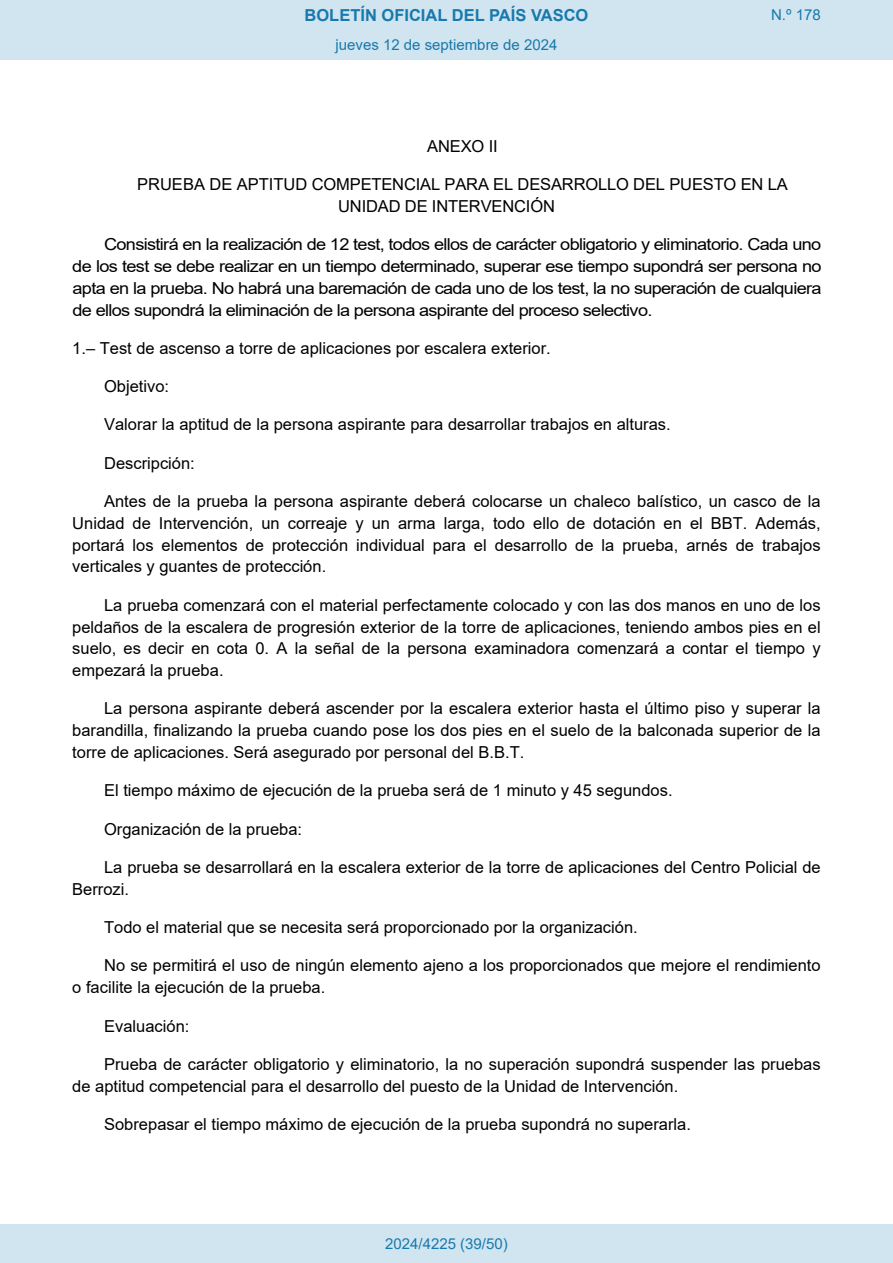
<style>
.page{position:relative;width:893px;height:1263px;background:#fff}
.page>*{position:absolute;margin:0;border:0;box-sizing:border-box;transform-origin:0 0}
.t1{font:16.5px/21.8px "Arial";color:#000}
.t2{font:16.5px/21.8px "Arial";color:#000;text-align:justify;scale:1.1 1}
.t3{font:700 16.5px "Arial";color:#1879ad}
.Paginacion_Centro{font:15px "Arial";color:#1879ad}
</style>
<div class="page">
<div style="left:0;top:0;width:893px;height:60px;background:#d0e5f0"></div>
<div style="left:0;top:1225px;width:893px;height:38px;background:#d0e5f0"></div>
<p class="t3" style="left:305px;top:3px;width:285px">BOLETÍN OFICIAL DEL PAÍS VASCO</p>
<p class="Paginacion_Centro" style="left:771px;top:5px;width:51px">N.º 178</p>
<p class="Paginacion_Centro" style="left:336px;top:35px;width:223px">jueves 12 de septiembre de 2024</p>
<p class="t1" style="left:427px;top:135px;width:72px">ANEXO II</p>
<p class="t1" style="left:338px;top:173px;width:451px;text-indent:-201px">PRUEBA DE APTITUD COMPETENCIAL PARA EL DESARROLLO DEL PUESTO EN LA<br>UNIDAD DE INTERVENCIÓN</p>
<p class="t2" style="left:72px;top:233px;width:683px;text-indent:32px">Consistirá en la realización de 12 test, todos ellos de carácter obligatorio y eliminatorio. Cada uno de los test se debe realizar en un tiempo determinado, superar ese tiempo supondrá ser persona no apta en la prueba. No habrá una baremación de cada uno de los test, la no superación de cualquiera de ellos supondrá la eliminación de la persona aspirante del proceso selectivo.</p>
<p class="t1" style="left:72px;top:337px;width:480px">1.– Test de ascenso a torre de aplicaciones por escalera exterior.</p>
<p class="t1" style="left:104px;top:375px;width:67px">Objetivo:</p>
<p class="t1" style="left:104px;top:414px;width:568px">Valorar la aptitud de la persona aspirante para desarrollar trabajos en alturas.</p>
<p class="t1" style="left:104px;top:452px;width:92px">Descripción:</p>
<p class="t1" style="left:72px;top:490px;width:750px;text-align:justify;text-indent:32px">Antes de la prueba la persona aspirante deberá colocarse un chaleco balístico, un casco de la Unidad de Intervención, un correaje y un arma larga, todo ello de dotación en el BBT. Además, portará los elementos de protección individual para el desarrollo de la prueba, arnés de trabajos verticales y guantes de protección.</p>
<p class="t1" style="left:72px;top:594px;width:750px;text-align:justify;text-indent:32px">La prueba comenzará con el material perfectamente colocado y con las dos manos en uno de los peldaños de la escalera de progresión exterior de la torre de aplicaciones, teniendo ambos pies en el suelo, es decir en cota 0. A la señal de la persona examinadora comenzará a contar el tiempo y empezará la prueba.</p>
<p class="t1" style="left:72px;top:698px;width:750px;text-align:justify;text-indent:32px">La persona aspirante deberá ascender por la escalera exterior hasta el último piso y superar la barandilla, finalizando la prueba cuando pose los dos pies en el suelo de la balconada superior de la torre de aplicaciones. Será asegurado por personal del B.B.T.</p>
<p class="t1" style="left:104px;top:780px;width:570px">El tiempo máximo de ejecución de la prueba será de 1 minuto y 45 segundos.</p>
<p class="t1" style="left:104px;top:818px;width:200px">Organización de la prueba:</p>
<p class="t1" style="left:72px;top:856px;width:750px;text-indent:32px">La prueba se desarrollará en la escalera exterior de la torre de aplicaciones del Centro Policial de<br>Berrozi.</p>
<p class="t1" style="left:104px;top:916px;width:535px">Todo el material que se necesita será proporcionado por la organización.</p>
<p class="t1" style="left:72px;top:955px;width:750px;text-indent:32px">No se permitirá el uso de ningún elemento ajeno a los proporcionados que mejore el rendimiento o facilite la ejecución de la prueba.</p>
<p class="t1" style="left:104px;top:1015px;width:87px">Evaluación:</p>
<p class="t1" style="left:72px;top:1053px;width:750px;text-indent:32px">Prueba de carácter obligatorio y eliminatorio, la no superación supondrá suspender las pruebas de aptitud competencial para el desarrollo del puesto de la Unidad de Intervención.</p>
<p class="t1" style="left:104px;top:1113px;width:588px">Sobrepasar el tiempo máximo de ejecución de la prueba supondrá no superarla.</p>
<p class="Paginacion_Centro" style="left:385px;top:1234px;width:124px">2024/4225 (39/50)</p>
</div>
